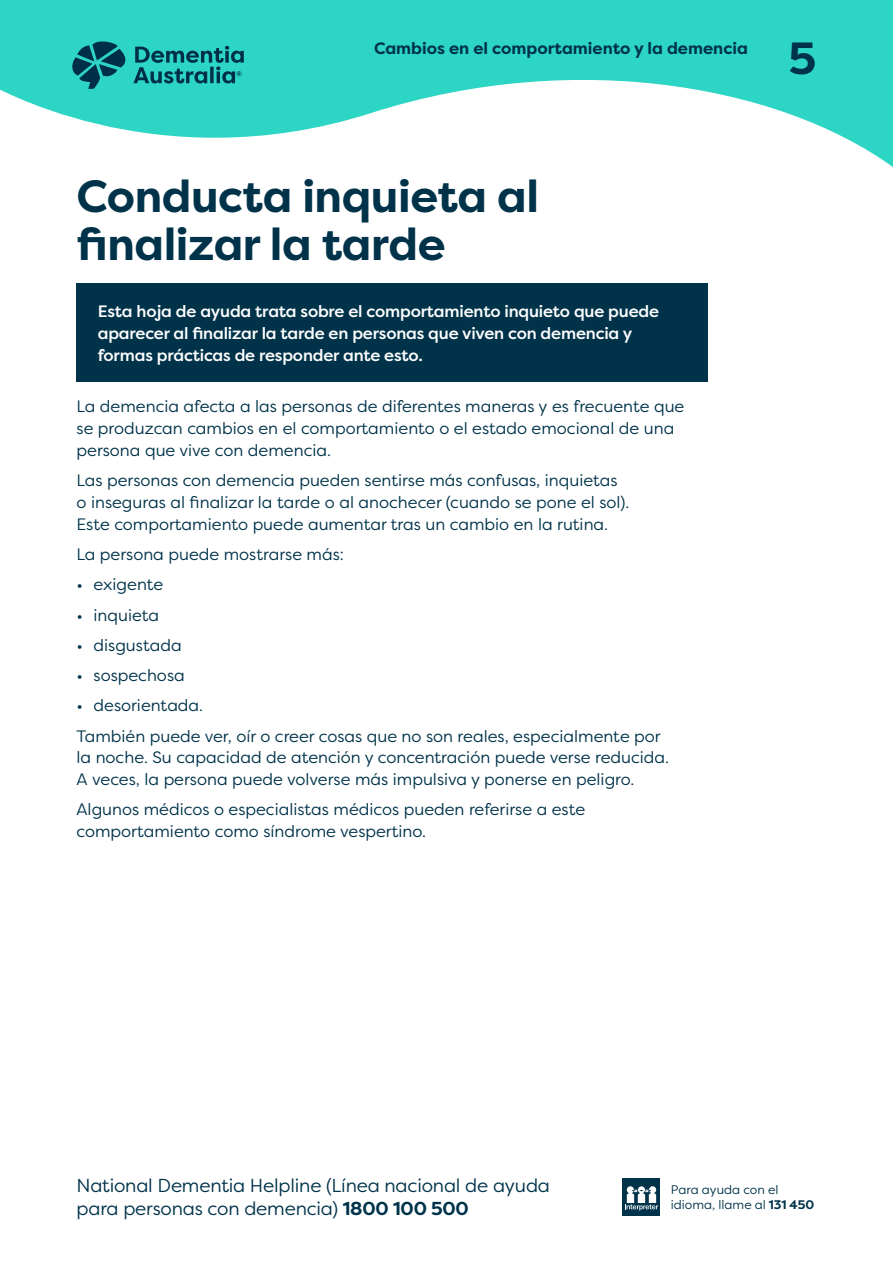
<style>
.page{position:relative;width:893px;height:1263px;background:#fff}
.page>*{position:absolute;margin:0;border:0;box-sizing:border-box;transform-origin:0 0}
.t1{font:700 45px/48px "Filson Pro";letter-spacing:-.01em;color:#00334a}
.t2{font:18.75px/22.5px "Filson Pro";letter-spacing:-.01em;color:#00334a}
.t3{font:16.5px/21.8px "Filson Pro";color:#00334a}
.t4{font:500 16.5px/21.8px "Filson Pro";letter-spacing:-.01em;color:#fff}
.t5{font:700 16.5px "Filson Pro";color:#00334a}
.t6{font:12.45px/14.4px "Filson Pro";color:#00334a}
.s1{font-weight:700}
</style>
<div class="page">
<svg style="left:0;top:0;width:893px;height:167px;fill:#2cd5c4"></svg>
<svg style="left:72px;top:41px;width:172px;height:48px;background:#1d9d9a"></svg>
<div style="left:77px;top:284px;width:631px;height:98px;background:#00334a"></div>
<div style="left:623px;top:1178px;width:37px;height:37px;background:#00334a"></div>
<svg style="left:625px;top:1186px;width:33px;height:24px"></svg>
<p class="t5" style="left:374px;top:38px;width:375px">Cambios en el comportamiento y la demencia</p>
<h1 class="t1" style="left:789px;top:35px;width:29px">5</h1>
<h1 class="t1" style="left:77px;top:172px;width:464px">Conducta inquieta al finalizar la tarde</h1>
<p class="t4" style="left:98px;top:300px;width:563px">Esta hoja de ayuda trata sobre el comportamiento inquieto que puede aparecer al finalizar la tarde en personas que viven con demencia y formas prácticas de responder ante esto.</p>
<p class="t3" style="left:77px;top:395px;width:609px">La demencia afecta a las personas de diferentes maneras y es frecuente que se produzcan cambios en el comportamiento o el estado emocional de una persona que vive con demencia.</p>
<p class="t3" style="left:77px;top:469px;width:554px">Las personas con demencia pueden sentirse más confusas, inquietas o inseguras al finalizar la tarde o al anochecer (cuando se pone el sol).<br>Este comportamiento puede aumentar tras un cambio en la rutina.</p>
<p class="t3" style="left:77px;top:543px;width:269px">La persona puede mostrarse más:</p>
<p class="t3" style="left:77px;top:573px;width:88px">• exigente</p>
<p class="t3" style="left:77px;top:603px;width:84px">• inquieta</p>
<p class="t3" style="left:77px;top:634px;width:107px">• disgustada</p>
<p class="t3" style="left:77px;top:664px;width:110px">• sospechosa</p>
<p class="t3" style="left:77px;top:690px;width:586px;line-height:30.3px">• desorientada.<br>También puede ver, oír o creer cosas que no son reales, especialmente por</p>
<p class="t3" style="left:77px;top:746px;width:594px">la noche. Su capacidad de atención y concentración puede verse reducida.<br>A veces, la persona puede volverse más impulsiva y ponerse en peligro.</p>
<p class="t3" style="left:77px;top:798px;width:510px">Algunos médicos o especialistas médicos pueden referirse a este comportamiento como síndrome vespertino.</p>
<p class="t2" style="left:77px;top:1174px;width:475px">National Dementia Helpline (Línea nacional de ayuda para personas con demencia) <span class="s1">1800 100 500</span></p>
<p class="t6" style="left:671px;top:1182px;width:145px">Para ayuda con el idioma, llame al <span class="s1">131 450</span></p>
</div>
